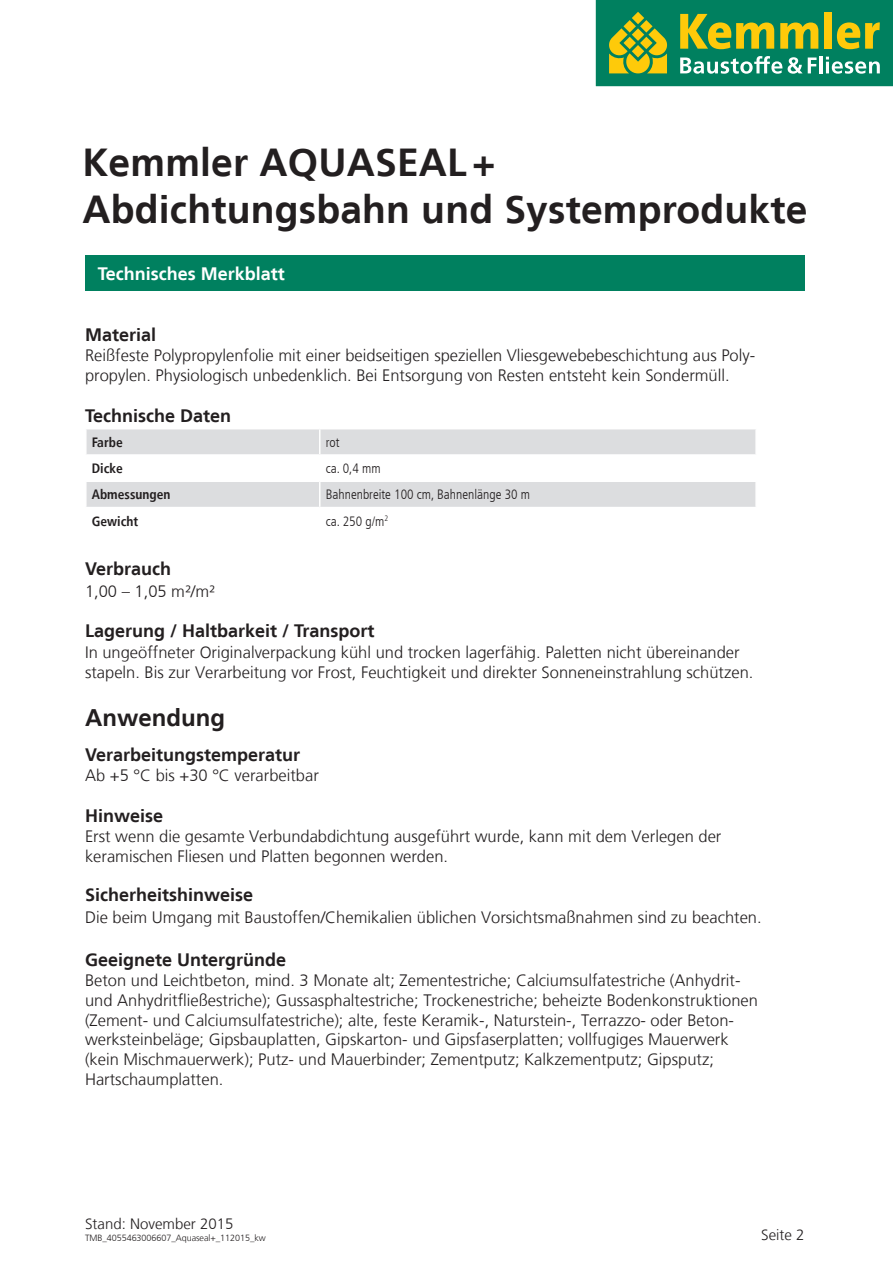
<style>
.page{position:relative;width:893px;height:1263px;background:#fff}
.page>*{position:absolute;margin:0;border:0;box-sizing:border-box;transform-origin:0 0}
.t1{font:700 39px/46.8px "Frutiger LT";letter-spacing:.005em;color:#231f20}
.t2{font:700 24px "Frutiger LT";color:#231f20}
.t3{font:700 18px "Frutiger LT";color:#231f20}
.t4{font:700 18px "Frutiger LT";color:#fff}
.t5{font:300 16.5px/19.8px "Frutiger LT";color:#231f20}
.t6{font:300 15px "Frutiger LT";color:#231f20}
.t7{font:300 condensed 13.5px "Frutiger LT";color:#231f20}
.t8{font:700 condensed 13.5px "Frutiger LT";color:#231f20}
.t9{font:300 9px "Frutiger LT";letter-spacing:-.005em;color:#231f20}
</style>
<div class="page">
<svg style="left:86px;top:429px;width:670px;height:78px"></svg>
<div style="left:596px;top:0;width:297px;height:86px;background:#00805f"></div>
<svg style="left:680px;top:56px;width:102px;height:18px"></svg>
<svg style="left:788px;top:57px;width:28px;height:17px"></svg>
<hr style="left:819px;top:56px;width:3px;height:17px;background:#fff">
<svg style="left:826px;top:57px;width:54px;height:17px"></svg>
<svg style="left:609px;top:12px;width:59px;height:62px"></svg>
<svg style="left:680px;top:14px;width:94px;height:35px"></svg>
<svg style="left:780px;top:23px;width:38px;height:26px"></svg>
<div style="left:824px;top:12px;width:8px;height:37px;background:#feca0a"></div>
<svg style="left:837px;top:22px;width:43px;height:27px"></svg>
<div style="left:85px;top:255px;width:720px;height:36px;background:#00805f"></div>
<h1 class="t1" style="left:82px;top:139px;width:727px">Kemmler AQUASEAL+<br>Abdichtungsbahn und Systemprodukte</h1>
<p class="t4" style="left:98px;top:263px;width:189px">Technisches Merkblatt</p>
<p class="t3" style="left:85px;top:324px;width:73px">Material</p>
<p class="t5" style="left:85px;top:345px;width:672px">Reißfeste Polypropylenfolie mit einer beidseitigen speziellen Vliesgewebebeschichtung aus Poly&shy;propylen. Physiologisch unbedenklich. Bei Entsorgung von Resten entsteht kein Sondermüll.</p>
<p class="t3" style="left:85px;top:405px;width:148px">Technische Daten</p>
<p class="t8" style="left:92px;top:434px;width:33px">Farbe</p>
<p class="t7" style="left:326px;top:435px;width:15px">rot</p>
<p class="t8" style="left:92px;top:460px;width:33px">Dicke</p>
<p class="t7" style="left:326px;top:461px;width:56px">ca. 0,4 mm</p>
<p class="t8" style="left:92px;top:487px;width:80px">Abmessungen</p>
<p class="t7" style="left:326px;top:487px;width:206px">Bahnenbreite 100 cm, Bahnenlänge 30 m</p>
<p class="t8" style="left:92px;top:513px;width:48px">Gewicht</p>
<p class="t7" style="left:326px;top:513px;width:64px">ca. 250 g/m<sup>2</sup></p>
<p class="t3" style="left:85px;top:559px;width:88px">Verbrauch</p>
<p class="t5" style="left:85px;top:581px;width:132px">1,00 – 1,05 m²/m²</p>
<p class="t3" style="left:85px;top:620px;width:291px">Lagerung / Haltbarkeit / Transport</p>
<p class="t5" style="left:85px;top:643px;width:670px">In ungeöffneter Originalverpackung kühl und trocken lagerfähig. Paletten nicht übereinander stapeln. Bis zur Verarbeitung vor Frost, Feuchtigkeit und direkter Sonneneinstrahlung schützen.</p>
<h2 class="t2" style="left:85px;top:704px;width:141px">Anwendung</h2>
<p class="t3" style="left:85px;top:744px;width:217px">Verarbeitungstemperatur</p>
<p class="t5" style="left:85px;top:765px;width:235px">Ab +5 °C bis +30 °C verarbeitbar</p>
<p class="t3" style="left:85px;top:805px;width:80px">Hinweise</p>
<p class="t5" style="left:85px;top:826px;width:638px">Erst wenn die gesamte Verbundabdichtung ausgeführt wurde, kann mit dem Verlegen der keramischen Fliesen und Platten begonnen werden.</p>
<p class="t3" style="left:85px;top:884px;width:170px">Sicherheitshinweise</p>
<p class="t5" style="left:85px;top:907px;width:678px">Die beim Umgang mit Baustoffen/Chemikalien üblichen Vorsichtsmaßnahmen sind zu beachten.</p>
<p class="t3" style="left:85px;top:949px;width:203px">Geeignete Untergründe</p>
<p class="t5" style="left:85px;top:971px;width:674px">Beton und Leichtbeton, mind. 3 Monate alt; Zementestriche; Calciumsulfatestriche (Anhydrit&shy;und Anhydritfließestriche); Gussasphaltestriche; Trockenestriche; beheizte Bodenkonstruktionen (Zement- und Calciumsulfatestriche); alte, feste Keramik-, Naturstein-, Terrazzo- oder Beton&shy;werksteinbeläge; Gipsbauplatten, Gipskarton- und Gipsfaserplatten; vollfugiges Mauerwerk (kein Mischmauerwerk); Putz- und Mauerbinder; Zementputz; Kalkzementputz; Gipsputz; Hartschaumplatten.</p>
<p class="t6" style="left:85px;top:1215px;width:150px">Stand: November 2015</p>
<p class="t9" style="left:85px;top:1232px;width:182px">TMB_4055463006607_Aquaseal+_112015_kw</p>
<p class="t6" style="left:761px;top:1227px;width:45px">Seite 2</p>
</div>
